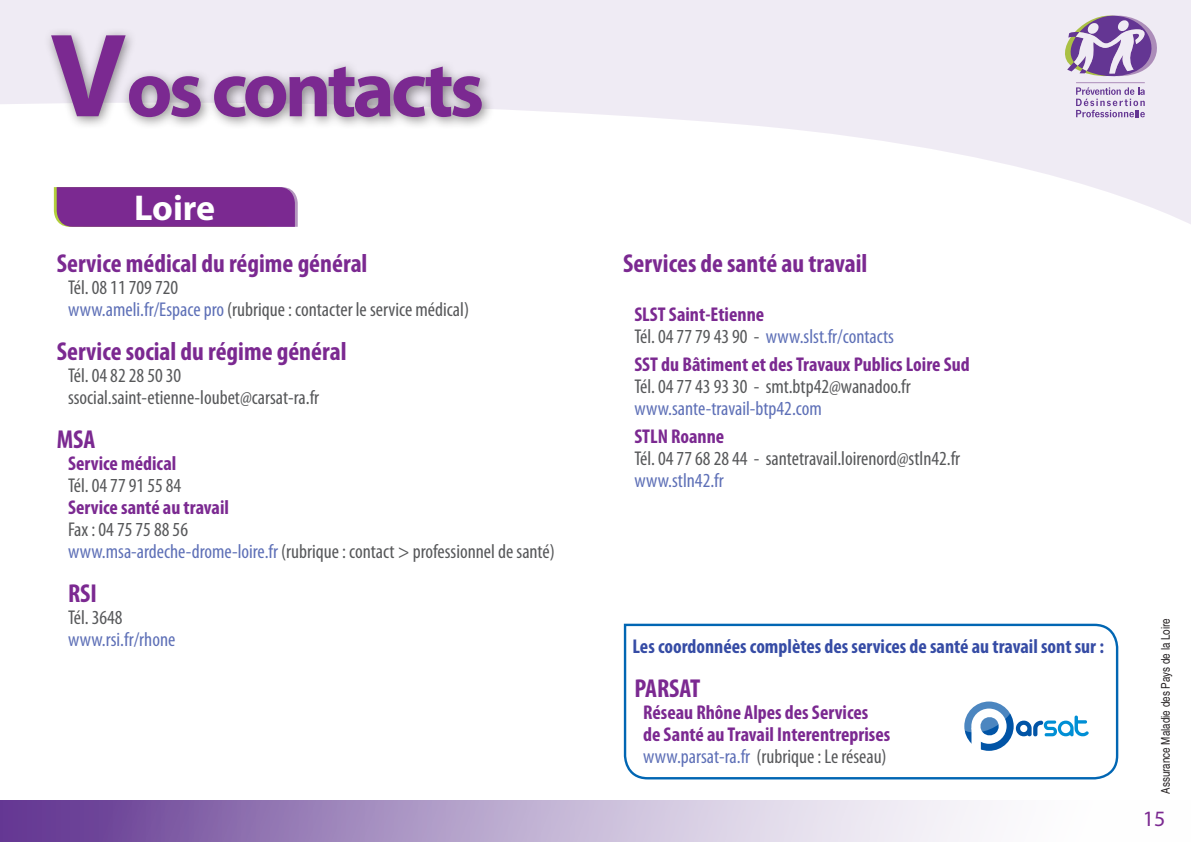
<style>
.page{position:relative;width:1191px;height:842px;background:#fff}
.page>*{position:absolute;margin:0;border:0;box-sizing:border-box;transform-origin:0 0}
.t1{font:700 80px "Myriad Pro";letter-spacing:-.05em;color:#7b2991}
.t2{font:700 36px "Myriad Pro";letter-spacing:-.005em;color:#fff}
.t3{font:700 condensed 26px "Myriad Pro";color:#7b2991}
.t4{font:22px "Myriad Pro";color:#7b2991}
.t5{font:condensed 20px/22px "Myriad Pro";color:#57585a}
.t6{font:700 condensed 20px/22px "Myriad Pro";color:#7b2991}
.t7{font:condensed 20px/22px "Myriad Pro";color:#5e70b7}
.t8{font:700 condensed 20px "Myriad Pro";color:#364ca5}
.t9{font:condensed 12px "Helvetica";color:#231f20}
.s1{font-size:120px}
.s2{color:#5e70b7}
.s3{color:#57585a}
.s4{font-weight:700;color:#7b2991}
.s5{font-weight:400;color:#57585a}
.s6{font-weight:400;color:#5e70b7}
</style>
<div class="page">
<svg style="left:0;top:0;width:1191px;height:224px;fill:#efebf4"></svg>
<svg style="left:0;top:800px;width:981px;height:42px;background:#b4a0ca"></svg>
<div style="left:44px;top:28px;width:451px;height:103px;background:#231f20;opacity:.52"></div>
<svg style="left:54px;top:187px;width:244px;height:40px;background:#7e2f91"></svg>
<svg style="left:623px;top:623px;width:496px;height:157px"></svg>
<div style="left:971px;top:728px;width:9px;height:35px;background:#fff"></div>
<svg style="left:961px;top:694px;width:127px;height:57px"></svg>
<p class="t1" style="left:50px;top:37px;width:436px"><span class="s1">V</span>os contacts</p>
<p class="t2" style="left:134px;top:185px;width:83px">Loire</p>
<p class="t3" style="left:57px;top:247px;width:312px">Service médical du régime général</p>
<p class="t5" style="left:68px;top:276px;width:112px">Tél. 08 11 709 720</p>
<p class="t5" style="left:68px;top:298px;width:402px"><span class="s2">www.ameli.fr/Espace pro</span> (rubrique : contacter le service médical)</p>
<p class="t3" style="left:57px;top:335px;width:291px">Service social du régime général</p>
<p class="t5" style="left:68px;top:364px;width:253px">Tél. 04 82 28 50 30 ssocial.saint-etienne-loubet@carsat-ra.fr</p>
<p class="t3" style="left:57px;top:423px;width:40px">MSA</p>
<p class="t6" style="left:68px;top:452px;width:110px">Service médical</p>
<p class="t5" style="left:68px;top:474px;width:115px">Tél. 04 77 91 55 84</p>
<p class="t6" style="left:68px;top:496px;width:162px">Service santé au travail</p>
<p class="t5" style="left:68px;top:518px;width:121px">Fax : 04 75 75 88 56</p>
<p class="t5" style="left:68px;top:540px;width:488px"><span class="s2">www.msa-ardeche-drome-loire.fr</span> (rubrique : contact &gt; professionnel de santé)</p>
<p class="t3" style="left:68px;top:577px;width:30px">RSI</p>
<p class="t7" style="left:68px;top:606px;width:109px"><span class="s3">Tél. 3648 </span>www.rsi.fr/rhone</p>
<p class="t3" style="left:623px;top:247px;width:246px">Services de santé au travail</p>
<p class="t7" style="left:634px;top:304px;width:261px"><span class="s4">SLST Saint-Etienne<br></span><span class="s3">Tél. 04 77 79 43 90 -</span> www.slst.fr/contacts</p>
<p class="t6" style="left:634px;top:353px;width:337px">SST du Bâtiment et des Travaux Publics Loire Sud<br><span class="s5">Tél. 04 77 43 93 30 - smt.btp42@wanadoo.fr </span><span class="s6">www.sante-travail-btp42.com</span></p>
<p class="t5" style="left:634px;top:425px;width:327px"><span class="s4">STLN Roanne<br></span>Tél. 04 77 68 28 44 - santetravail.loirenord@stln42.fr <span class="s2">www.stln42.fr</span></p>
<p class="t8" style="left:632px;top:634px;width:473px">Les coordonnées complètes des services de santé au travail sont sur :</p>
<p class="t3" style="left:634px;top:672px;width:67px">PARSAT</p>
<p class="t6" style="left:643px;top:701px;width:249px">Réseau Rhône Alpes des Services de Santé au Travail Interentreprises <span class="s6">www.parsat-ra.fr</span> <span class="s5">(rubrique : Le réseau)</span></p>
<p class="t9" style="left:1157px;top:794px;width:177px;rotate:-90deg">Assurance Maladie des Pays de la Loire</p>
<p class="t4" style="left:1142px;top:805px;width:24px">15</p>
</div>
